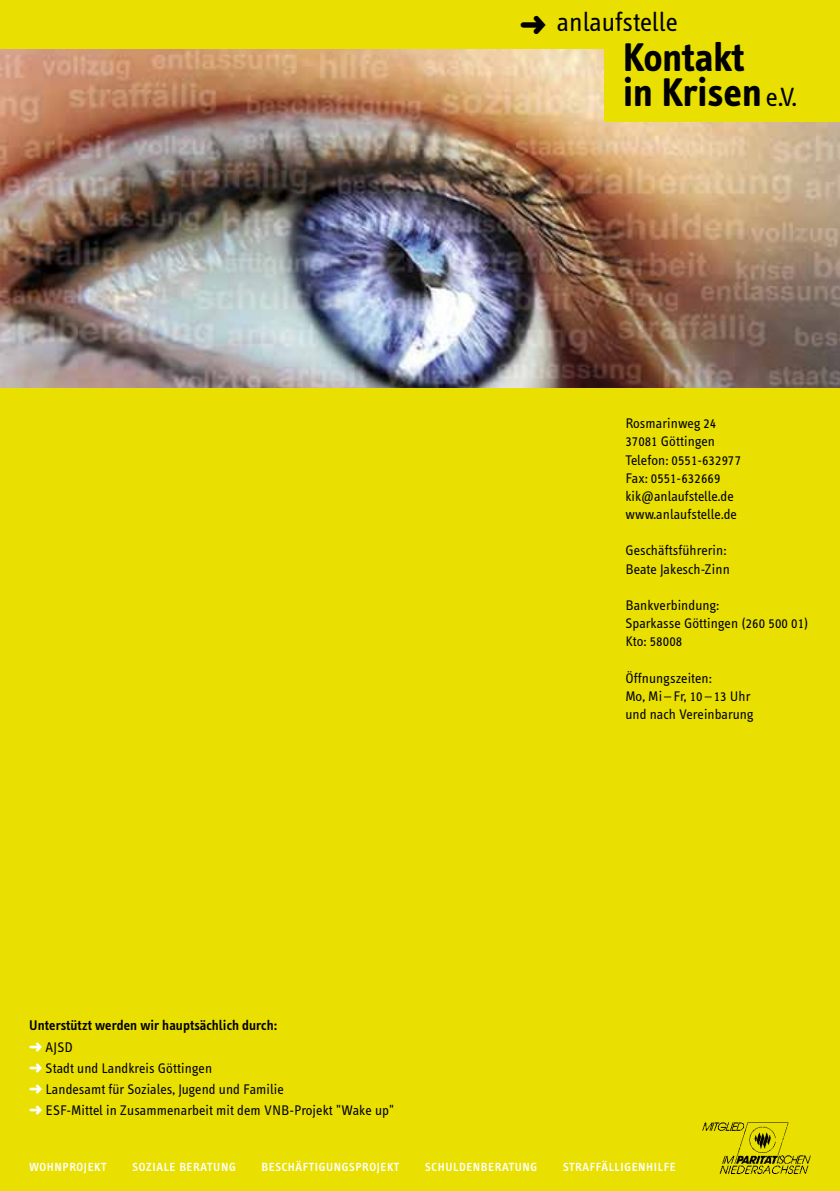
<style>
.page{position:relative;width:840px;height:1191px;background:#fff}
.page>*{position:absolute;margin:0;border:0;box-sizing:border-box;transform-origin:0 0}
.t1{font:700 40.8px/35.4px "Info Text";color:#000}
.t2{font:27.2px "Info Text";color:#000}
.t3{font:14.4px/18.2px "Info Text";letter-spacing:.005em;color:#000}
.t4{font:14.4px/18.2px "Info Text Normal Caps";letter-spacing:.005em;color:#000}
.t5{font:600 12.2px "Info Text";letter-spacing:.05em;color:#fff}
.s1{font-weight:400;font-size:27.2px}
.s2{font-weight:600}
.s3{color:#fff}
.s4{font-family:"Info Text Normal Caps"}
.s5{font-family:"Info Text"}
</style>
<div class="page">
<div style="left:0;top:339px;width:839px;height:852px;background:#e9df00"></div>
<img style="left:0;top:48px;width:839px;height:339px">
<img style="left:702px;top:1122px;width:109px;height:52px">
<div style="left:0;top:0;width:839px;height:48px;background:#e9df00"></div>
<div style="left:604px;top:0;width:235px;height:121px;background:#e9df00"></div>
<h2 class="t2" style="left:519px;top:7px;width:159px">➜ anlaufstelle</h2>
<h1 class="t1" style="left:622px;top:40px;width:175px">Kontakt<br>in Krisen<span class="s1">e.V.</span></h1>
<p class="t3" style="left:29px;top:1015px;width:366px;line-height:21.2px"><span class="s2">UNTERSTÜTZT WERDEN WIR HAUPTSÄCHLICH DURCH:<br></span><span class="s3">➜</span> AJSD<br><span class="s3">➜</span> Stadt und Landkreis Göttingen<br><span class="s3">➜</span> Landesamt für Soziales, Jugend und Familie<br><span class="s3">➜</span> ESF-Mittel in Zusammenarbeit mit dem VNB-Projekt "Wake up"</p>
<p class="t3" style="left:625px;top:414px;width:92px">Rosmarinweg <span class="s4">24<br>37081</span> Göttingen</p>
<p class="t4" style="left:625px;top:451px;width:117px"><span class="s5">Telefon:</span> 0551-632977<br><span class="s5">Fax:</span> 0551-632669</p>
<p class="t3" style="left:625px;top:487px;width:113px">kik@anlaufstelle.de www.anlaufstelle.de</p>
<p class="t3" style="left:625px;top:541px;width:106px">Geschäftsführerin:<br>Beate Jakesch-Zinn</p>
<p class="t3" style="left:625px;top:596px;width:184px">Bankverbindung:<br>Sparkasse Göttingen (<span class="s4">260 500 01)</span></p>
<p class="t4" style="left:625px;top:632px;width:58px"><span class="s5">Kto:</span> 58008</p>
<p class="t3" style="left:625px;top:669px;width:129px">Öffnungszeiten:<br>Mo, Mi – Fr, <span class="s4">10</span> – <span class="s4">13</span> Uhr und nach Vereinbarung</p>
<p class="t5" style="left:29px;top:1159px;width:83px">WOHNPROJEKT S</p>
<p class="t5" style="left:139px;top:1159px;width:96px">OZIALE BERATUNGB</p>
<p class="t5" style="left:269px;top:1159px;width:136px">ESCHÄFTIGUNGSPROJEKT S</p>
<p class="t5" style="left:431px;top:1159px;width:104px">CHULDENBERATUNGS</p>
<p class="t5" style="left:569px;top:1159px;width:108px">TRAFFÄLLIGENHILFE</p>
</div>
